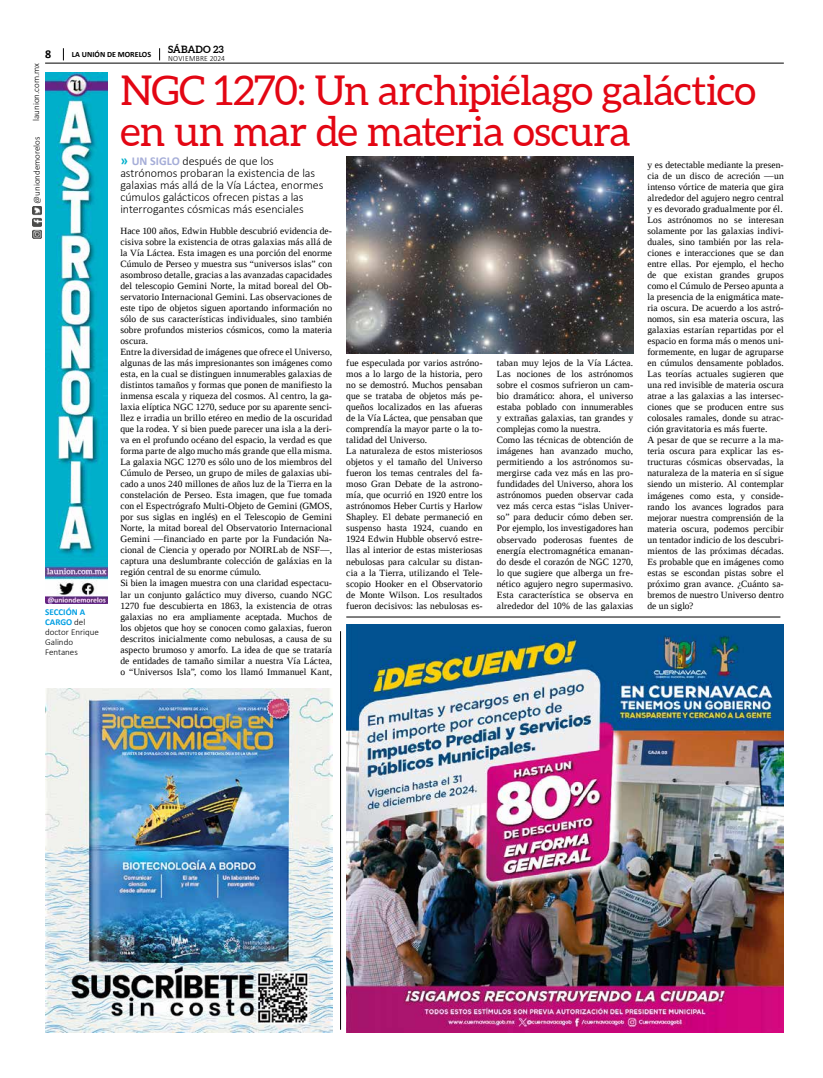
<style>
.page{position:relative;width:823px;height:1078px;background:#fff}
.page>*{position:absolute;margin:0;border:0;box-sizing:border-box;transform-origin:0 0}
.t1{font:41px/41px "Aleo";letter-spacing:-.015em;color:#e30613}
.t2{font:300 12px/12px "Calibri";letter-spacing:-.01em;color:#000}
.t3{font:700 12px "Calibri";color:#000}
.t4{font:700 10px "Aleo";letter-spacing:.005em;color:#000}
.t5{font:9.5px/11px "Liberation Serif";letter-spacing:.01em;color:#000}
.t6{font:300 9px/10px "Calibri";color:#000}
.t7{font:700 8px "Calibri";color:#000}
.t8{font:300 8px "Calibri";letter-spacing:.04em;color:#000;scale:.94 1}
.s1{font-weight:700;color:#009fe3}
.s2{font-weight:700;font-size:14px;color:#00afcb}
.s3{font-weight:700;color:#a5add8}
</style>
<div class="page">
<hr style="left:45px;top:63px;width:738px;height:1px;background:#000">
<img style="left:32px;top:206px;width:9px;height:32px">
<svg style="left:63px;top:48px;width:1px;height:12px"></svg>
<svg style="left:159px;top:48px;width:1px;height:12px"></svg>
<img style="left:45px;top:72px;width:62px;height:531px">
<img style="left:346px;top:156px;width:287px;height:197px">
<img style="left:346px;top:624px;width:437px;height:408px">
<img style="left:45px;top:688px;width:287px;height:344px">
<hr style="left:346px;top:616px;width:434px;height:1px;background:#000">
<hr style="left:340px;top:631px;width:1px;height:398px;background:#000">
<p class="t3" style="left:45px;top:46px;width:8px">8</p>
<p class="t7" style="left:72px;top:49px;width:81px">LA UNIÓN DE MORELOS</p>
<p class="t4" style="left:168px;top:44px;width:57px">SÁBADO 23</p>
<p class="t8" style="left:168px;top:53px;width:62px">NOVIEMBRE 2024</p>
<p class="t6" style="left:31px;top:121px;width:59px;rotate:-90deg">launion.com.mx</p>
<p class="t6" style="left:32px;top:203px;width:69px;rotate:-90deg">@uniondemorelos</p>
<p class="t6" style="left:45px;top:607px;width:55px"><span class="s1">SECCIÓN A<br>CARGO</span> del doctor Enrique<br>Galindo<br>Fentanes</p>
<h1 class="t1" style="left:120px;top:69px;width:636px">NGC 1270: Un archipiélago galáctico en un mar de materia oscura</h1>
<p class="t2" style="left:120px;top:155px;width:204px"><span class="s2">»</span> <span class="s3">UN SIGLO</span> después de que los astrónomos probaran la existencia de las galaxias más allá de la Vía Láctea, enormes cúmulos galácticos ofrecen pistas a las interrogantes cósmicas más esenciales</p>
<p class="t5" style="left:647px;top:159px;width:138px">y es detectable mediante la presen&shy;cia de un disco de acreción —un intenso vórtice de materia que gira alrededor del agujero negro central y es devorado gradualmente por él.<br>Los astrónomos no se interesan solamente por las galaxias indivi&shy;duales, sino también por las rela&shy;ciones e interacciones que se dan entre ellas. Por ejemplo, el hecho de que existan grandes grupos como el Cúmulo de Perseo apunta a la presencia de la enigmática mate&shy;ria oscura. De acuerdo a los astró&shy;nomos, sin esa materia oscura, las galaxias estarían repartidas por el espacio en forma más o menos uni&shy;formemente, en lugar de agruparse en cúmulos densamente poblados.<br>Las teorías actuales sugieren que una red invisible de materia oscura atrae a las galaxias a las intersec&shy;ciones que se producen entre sus colosales ramales, donde su atrac&shy;ción gravitatoria es más fuerte.<br>A pesar de que se recurre a la ma&shy;teria oscura para explicar las es&shy;tructuras cósmicas observadas, la naturaleza de la materia en sí sigue siendo un misterio. Al contemplar imágenes como esta, y conside&shy;rando los avances logrados para mejorar nuestra comprensión de la materia oscura, podemos percibir un tentador indicio de los descubri&shy;mientos de las próximas décadas.<br>Es probable que en imágenes como estas se escondan pistas sobre el próximo gran avance. ¿Cuánto sa&shy;bremos de nuestro Universo dentro de un siglo?</p>
<p class="t5" style="left:120px;top:225px;width:213px">Hace 100 años, Edwin Hubble descubrió evidencia de&shy;cisiva sobre la existencia de otras galaxias más allá de la Vía Láctea. Esta imagen es una porción del enorme Cúmulo de Perseo y muestra sus “universos islas” con asombroso detalle, gracias a las avanzadas capacidades del telescopio Gemini Norte, la mitad boreal del Ob&shy;servatorio Internacional Gemini. Las observaciones de este tipo de objetos siguen aportando información no sólo de sus características individuales, sino también sobre profundos misterios cósmicos, como la materia oscura.<br>Entre la diversidad de imágenes que ofrece el Universo, algunas de las más impresionantes son imágenes como esta, en la cual se distinguen innumerables galaxias de distintos tamaños y formas que ponen de manifiesto la inmensa escala y riqueza del cosmos. Al centro, la ga&shy;laxia elíptica NGC 1270, seduce por su aparente senci&shy;llez e irradia un brillo etéreo en medio de la oscuridad que la rodea. Y si bien puede parecer una isla a la deri&shy;va en el profundo océano del espacio, la verdad es que forma parte de algo mucho más grande que ella misma.<br>La galaxia NGC 1270 es sólo uno de los miembros del Cúmulo de Perseo, un grupo de miles de galaxias ubi&shy;cado a unos 240 millones de años luz de la Tierra en la constelación de Perseo. Esta imagen, que fue tomada con el Espectrógrafo Multi-Objeto de Gemini (GMOS, por sus siglas en inglés) en el Telescopio de Gemini Norte, la mitad boreal del Observatorio Internacional Gemini —financiado en parte por la Fundación Na&shy;cional de Ciencia y operado por NOIRLab de NSF—, captura una deslumbrante colección de galáxias en la región central de su enorme cúmulo.<br>Si bien la imagen muestra con una claridad espectacu&shy;lar un conjunto galáctico muy diverso, cuando NGC 1270 fue descubierta en 1863, la existencia de otras galaxias no era ampliamente aceptada. Muchos de los objetos que hoy se conocen como galaxias, fueron descritos inicialmente como nebulosas, a causa de su aspecto brumoso y amorfo. La idea de que se trataría de entidades de tamaño similar a nuestra Vía Láctea, o “Universos Isla”, como los llamó Immanuel Kant,</p>
<p class="t5" style="left:346px;top:357px;width:138px">fue especulada por varios astróno&shy;mos a lo largo de la historia, pero no se demostró. Muchos pensaban que se trataba de objetos más pe&shy;queños localizados en las afueras de la Vía Láctea, que pensaban que comprendía la mayor parte o la to&shy;talidad del Universo.<br>La naturaleza de estos misteriosos objetos y el tamaño del Universo fueron los temas centrales del fa&shy;moso Gran Debate de la astrono&shy;mía, que ocurrió en 1920 entre los astrónomos Heber Curtis y Harlow Shapley. El debate permaneció en suspenso hasta 1924, cuando en 1924 Edwin Hubble observó estre&shy;llas al interior de estas misteriosas nebulosas para calcular su distan&shy;cia a la Tierra, utilizando el Tele&shy;scopio Hooker en el Observatorio de Monte Wilson. Los resultados fueron decisivos: las nebulosas es-</p>
<p class="t5" style="left:496px;top:357px;width:138px">taban muy lejos de la Vía Láctea.<br>Las nociones de los astrónomos sobre el cosmos sufrieron un cam&shy;bio dramático: ahora, el universo estaba poblado con innumerables y extrañas galaxias, tan grandes y complejas como la nuestra.<br>Como las técnicas de obtención de imágenes han avanzado mucho, permitiendo a los astrónomos su&shy;mergirse cada vez más en las pro&shy;fundidades del Universo, ahora los astrónomos pueden observar cada vez más cerca estas “islas Univer&shy;so” para deducir cómo deben ser.<br>Por ejemplo, los investigadores han observado poderosas fuentes de energía electromagnética emanan&shy;do desde el corazón de NGC 1270, lo que sugiere que alberga un fre&shy;nético agujero negro supermasivo.<br>Esta característica se observa en alrededor del 10% de las galaxias</p>
</div>
